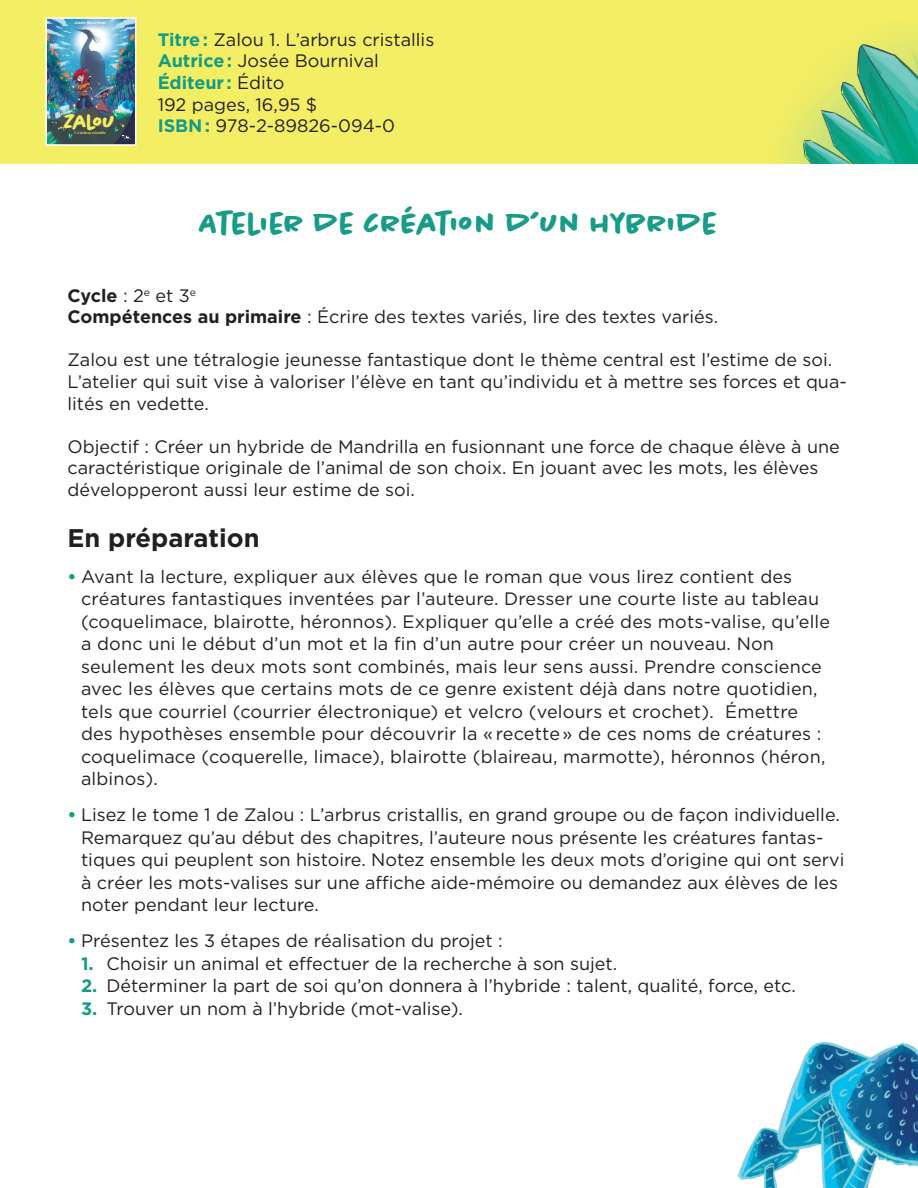
<style>
.page{position:relative;width:918px;height:1188px;background:#fff}
.page>*{position:absolute;margin:0;border:0;box-sizing:border-box;transform-origin:0 0}
.t1{font:700 30px "Chantal";color:#199c87}
.Titre{font:700 25.5px "Gotham";color:#231f20}
.t2{font:700 20.4px "Chantal";letter-spacing:-.06em;color:#f3ee64}
.t3{font:18px/22.5px "Gotham";color:#231f20}
.t4{font:700 18px "Gotham";color:#169b86}
.t5{font:700 18px "Gotham";letter-spacing:-.005em;color:#231f20}
.t6{font:500 4.2px "Gotham";letter-spacing:-.02em;color:#fff}
.t7{font:500 3.45px "Gotham";letter-spacing:-.02em;color:#f3ee64}
.s1{font-weight:700;color:#169b86}
.s2{font-weight:400;color:#231f20}
.s3{font-weight:400}
.s4{font-weight:700}
</style>
<div class="page">
<div style="left:0;top:0;width:918px;height:163px;background:#f3ee64"></div>
<img style="left:737px;top:1042px;width:181px;height:146px">
<img style="left:787px;top:35px;width:131px;height:128px">
<img style="left:45px;top:17px;width:92px;height:129px">
<p class="t6" style="left:74px;top:20px;width:34px">Josée Bournival</p>
<p class="t3" style="left:158px;top:28px;width:278px"><span class="s1">Titre :</span> Zalou 1. L’arbrus cristallis</p>
<p class="t3" style="left:158px;top:49px;width:223px"><span class="s1">Autrice :</span> Josée Bournival</p>
<p class="t4" style="left:158px;top:71px;width:128px">Éditeur : <span class="s2">Édito</span></p>
<p class="t3" style="left:158px;top:93px;width:161px">192 pages, 16,95 $</p>
<p class="t2" style="left:65px;top:109px;width:53px">ZALOU</p>
<p class="t3" style="left:158px;top:114px;width:239px"><span class="s1">ISBN :</span> 978-2-89826-094-0</p>
<p class="t7" style="left:74px;top:131px;width:33px">1. L’arbrus cristallis</p>
<p class="t1" style="left:200px;top:205px;width:520px">ATELIER DE CRÉATION D’UN HYBRIDE</p>
<p class="t5" style="left:68px;top:283px;width:130px">Cycle <span class="s3">: 2</span><sup>e</sup> <span class="s3">et 3</span><sup>e</sup></p>
<p class="t3" style="left:68px;top:305px;width:652px"><span class="s4">Compétences au primaire</span> : Écrire des textes variés, lire des textes variés.</p>
<p class="t3" style="left:68px;top:349px;width:781px;line-height:21.6px">Zalou est une tétralogie jeunesse fantastique dont le thème central est l’estime de soi.<br>L’atelier qui suit vise à valoriser l’élève en tant qu’individu et à mettre ses forces et qua&shy;lités en vedette.</p>
<p class="t3" style="left:68px;top:435px;width:774px;line-height:21.6px">Objectif : Créer un hybride de Mandrilla en fusionnant une force de chaque élève à une caractéristique originale de l’animal de son choix. En jouant avec les mots, les élèves développeront aussi leur estime de soi.</p>
<p class="Titre" style="left:68px;top:521px;width:194px">En préparation</p>
<p class="t3" style="left:81px;top:565px;width:751px;text-indent:-14px"><span class="s1">•</span> Avant la lecture, expliquer aux élèves que le roman que vous lirez contient des créatures fantastiques inventées par l’auteure. Dresser une courte liste au tableau (coquelimace, blairotte, héronnos). Expliquer qu’elle a créé des mots-valise, qu’elle a donc uni le début d’un mot et la fin d’un autre pour créer un nouveau. Non seulement les deux mots sont combinés, mais leur sens aussi. Prendre conscience avec les élèves que certains mots de ce genre existent déjà dans notre quotidien, tels que courriel (courrier électronique) et velcro (velours et crochet). Émettre des hypothèses ensemble pour découvrir la « recette» de ces noms de créatures : coquelimace (coquerelle, limace), blairotte (blaireau, marmotte), héronnos (héron, albinos).</p>
<p class="t3" style="left:81px;top:803px;width:765px;text-indent:-14px"><span class="s1">•</span> Lisez le tome 1 de Zalou : L’arbrus cristallis, en grand groupe ou de façon individuelle.<br>Remarquez qu’au début des chapitres, l’auteure nous présente les créatures fantas&shy;tiques qui peuplent son histoire. Notez ensemble les deux mots d’origine qui ont servi à créer les mots-valises sur une affiche aide-mémoire ou demandez aux élèves de les noter pendant leur lecture.</p>
<p class="t3" style="left:68px;top:929px;width:437px"><span class="s1">•</span> Présentez les 3 étapes de réalisation du projet :</p>
<p class="t3" style="left:81px;top:952px;width:538px"><span class="s1">1.</span> Choisir un animal et effectuer de la recherche à son sujet.</p>
<p class="t3" style="left:81px;top:974px;width:716px"><span class="s1">2.</span> Déterminer la part de soi qu’on donnera à l’hybride : talent, qualité, force, etc.</p>
<p class="t3" style="left:81px;top:997px;width:383px"><span class="s1">3.</span> Trouver un nom à l’hybride (mot-valise).</p>
</div>
